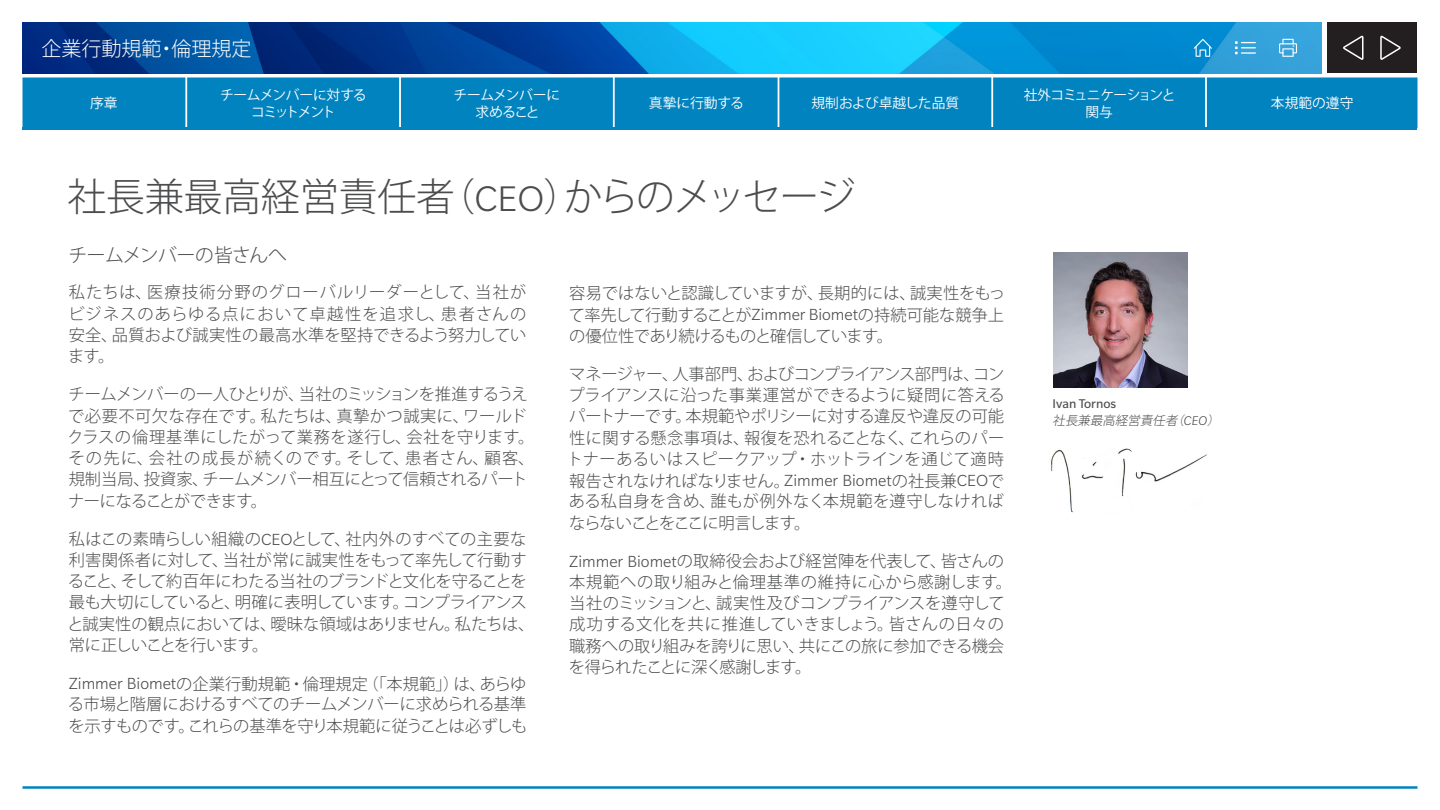
<style>
.page{position:relative;width:1440px;height:810px;background:#fff}
.page>*{position:absolute;margin:0;border:0;box-sizing:border-box;transform-origin:0 0}
.t1{font:300 38.75px "Koz Go Pro";color:#4b4c4d}
.t2{font:300 20px "Koz Go Pro";color:#fff}
.t3{font:300 18.75px "Koz Go Pro";letter-spacing:-.02em;color:#4b4c4d}
.t4{font:300 16.25px/21.2px "Koz Go Pro";letter-spacing:-.005em;color:#4b4c4d;text-align:justify}
.t5{font:13.75px/17.5px "Koz Go Pro";letter-spacing:-.02em;color:#fff;text-align:center}
.t6{font:13.75px "Koz Go Pro";color:#fff}
.t7{font:13.75px/17.5px "Koz Go Pro";letter-spacing:-.075em;color:#fff;text-align:center}
.t8{font:13.75px/17.5px "Koz Go Pro";letter-spacing:-.065em;color:#fff;text-align:center}
.t9{font:13.75px "Slate Pro";color:#4b4c4d}
.t10{font:italic 300 12.5px "Koz Go Pro";color:#4b4c4d}
.s1{font-family:"Slate Pro"}
.s2{font-family:"Slate Pro";font-size:17.5px}
.s3{font-family:"Slate Pro";font-size:13.75px}
</style>
<div class="page">
<img style="left:22px;top:22px;width:1300px;height:51px">
<div style="left:1328px;top:22px;width:90px;height:51px;background:#231f20"></div>
<svg style="left:1380px;top:36px;width:21px;height:24px"></svg>
<svg style="left:1343px;top:36px;width:21px;height:24px"></svg>
<svg style="left:1194px;top:39px;width:18px;height:18px"></svg>
<svg style="left:1279px;top:39px;width:18px;height:18px"></svg>
<div style="left:23px;top:78px;width:162px;height:50px;background:#0083bf"></div>
<div style="left:615px;top:78px;width:162px;height:50px;background:#0083bf"></div>
<div style="left:188px;top:78px;width:211px;height:50px;background:#0083bf"></div>
<div style="left:780px;top:78px;width:211px;height:50px;background:#0083bf"></div>
<div style="left:402px;top:78px;width:210px;height:50px;background:#0083bf"></div>
<div style="left:401px;top:78px;width:212px;height:50px;border:1px solid #0083bf"></div>
<div style="left:994px;top:78px;width:210px;height:50px;background:#0083bf"></div>
<div style="left:993px;top:78px;width:212px;height:50px;border:1px solid #0083bf"></div>
<div style="left:1208px;top:78px;width:209px;height:50px;background:#0083bf"></div>
<div style="left:1207px;top:78px;width:211px;height:50px;border:1px solid #0083bf"></div>
<svg style="left:1235px;top:41px;width:21px;height:13px"></svg>
<hr style="left:22px;top:786px;width:1396px;height:3px;background:#0083bf">
<hr style="left:22px;top:127px;width:1396px;height:2px;background:#0083bf">
<img style="left:1054px;top:253px;width:134px;height:135px">
<img style="left:1051px;top:448px;width:156px;height:65px">
<p class="t2" style="left:41px;top:35px;width:211px">企業行動規範・倫理規定</p>
<p class="t5" style="left:90px;top:95px;width:29px">序章</p>
<p class="t6" style="left:649px;top:94px;width:96px">真摯に行動する</p>
<p class="t7" style="left:220px;top:86px;width:148px">チームメンバーに対するコミットメント</p>
<p class="t6" style="left:812px;top:94px;width:149px">規制および卓越した品質</p>
<p class="t5" style="left:454px;top:86px;width:108px">チームメンバーに求めること</p>
<p class="t8" style="left:1024px;top:86px;width:153px">社外コミュニケーションと関与</p>
<p class="t5" style="left:1271px;top:95px;width:84px">本規範の遵守</p>
<p class="t1" style="left:68px;top:171px;width:790px">社長兼最高経営責任者（<span class="s1">CEO</span>）からのメッセージ</p>
<p class="t3" style="left:69px;top:243px;width:220px">チームメンバーの皆さんへ</p>
<p class="t4" style="left:68px;top:282px;width:460px">私たちは、医療技術分野のグローバルリーダーとして、当社がビジネスのあらゆる点において卓越性を追求し、患者さんの安全、品質および誠実性の最高水準を堅持できるよう努力しています。</p>
<p class="t4" style="left:68px;top:384px;width:468px;text-align:left">チームメンバーの一人ひとりが、当社のミッションを推進するうえで必要不可欠な存在です。私たちは、真摯かつ誠実に、ワールドクラスの倫理基準にしたがって業務を遂行し、会社を守ります。その先に、会社の成長が続くのです。そして、患者さん、顧客、規制当局、投資家、チームメンバー相互にとって信頼されるパートナーになることができます。</p>
<p class="t4" style="left:67px;top:529px;width:468px;text-align:left">私はこの素晴らしい組織の<span class="s2">CEO</span>として、社内外のすべての主要な利害関係者に対して、当社が常に誠実性をもって率先して行動すること、そして約百年にわたる当社のブランドと文化を守ることを最も大切にしていると、明確に表明しています。コンプライアンスと誠実性の観点においては、曖昧な領域はありません。私たちは、常に正しいことを行います。</p>
<p class="t4" style="left:68px;top:673px;width:461px"><span class="s2">Zimmer Biomet</span>の企業行動規範・倫理規定（「本規範」）は、あらゆる市場と階層におけるすべてのチームメンバーに求められる基準を示すものです。これらの基準を守り本規範に従うことは必ずしも</p>
<p class="t4" style="left:569px;top:283px;width:438px">容易ではないと認識していますが、長期的には、誠実性をもって率先して行動することが<span class="s2">Zimmer Biomet</span>の持続可能な競争上の優位性であり続けるものと確信しています。</p>
<p class="t4" style="left:567px;top:363px;width:439px">マネージャー、人事部門、およびコンプライアンス部門は、コンプライアンスに沿った事業運営ができるように疑問に答えるパートナーです。本規範やポリシーに対する違反や違反の可能性に関する懸念事項は、報復を恐れることなく、これらのパートナーあるいはスピークアップ・ホットラインを通じて適時報告されなければなりません。<span class="s2">Zimmer Biomet</span>の社長兼<span class="s2">CEO</span>である私自身を含め、誰もが例外なく本規範を遵守しなければならないことをここに明言します。</p>
<p class="t4" style="left:569px;top:551px;width:445px;text-align:left"><span class="s2">Zimmer Biomet</span>の取締役会および経営陣を代表して、皆さんの本規範への取り組みと倫理基準の維持に心から感謝します。当社のミッションと、誠実性及びコンプライアンスを遵守して成功する文化を共に推進していきましょう。皆さんの日々の職務への取り組みを誇りに思い、共にこの旅に参加できる機会を得られたことに深く感謝します。</p>
<p class="t9" style="left:1053px;top:396px;width:65px">Ivan Tornos</p>
<p class="t10" style="left:1053px;top:412px;width:171px">社長兼最高経営責任者（<span class="s3">C E O</span> ）</p>
</div>
